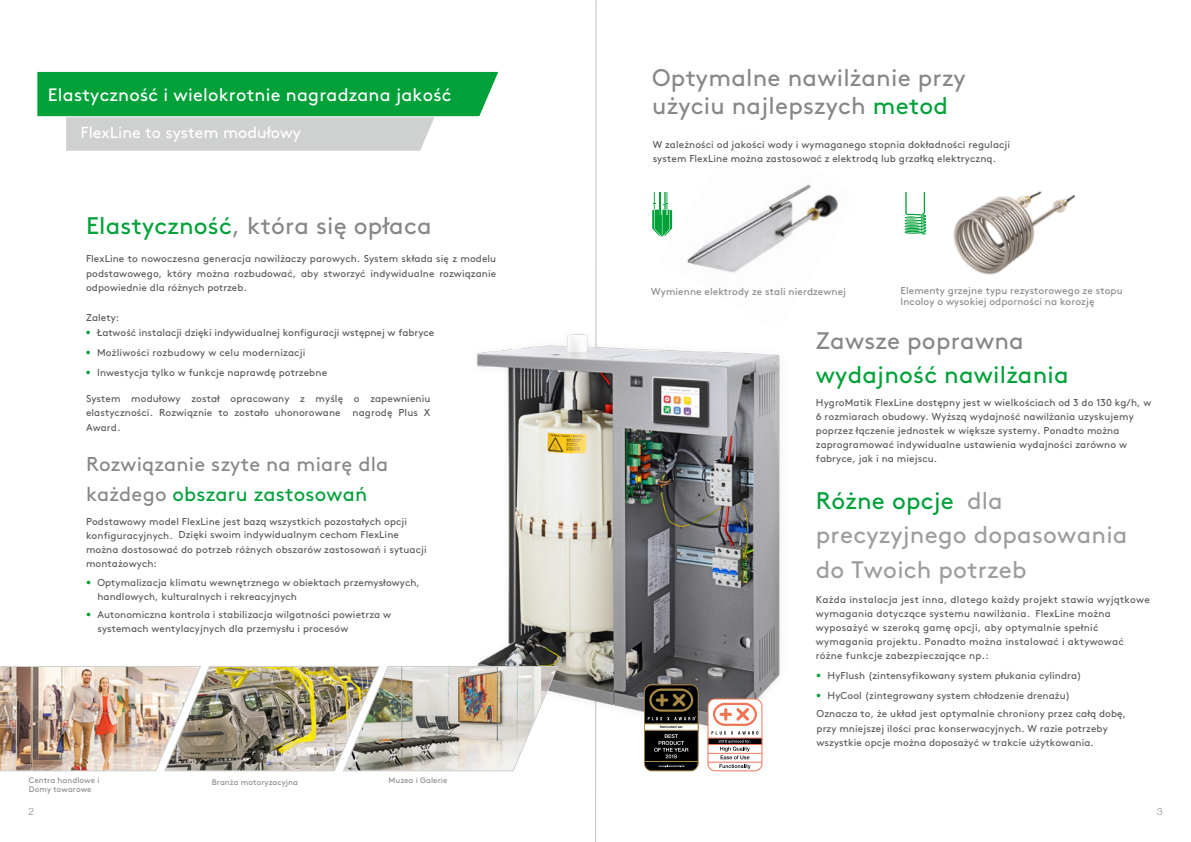
<style>
.page{position:relative;width:1191px;height:842px;background:#fff}
.page>*{position:absolute;margin:0;border:0;box-sizing:border-box;transform-origin:0 0}
.t1{font:24px/28.8px "Swegon Brown";letter-spacing:.01em;color:#878786}
.t2{font:24px/34.8px "Swegon Brown";letter-spacing:.01em;color:#9c9d9d}
.t3{font:24px "Swegon Brown";letter-spacing:.01em;color:#00a139}
.t4{font:20px/30px "Swegon Brown";letter-spacing:.01em;color:#878786}
.t5{font:18px "Swegon Brown";letter-spacing:.015em;color:#fff}
.t6{font:16px "Swegon Brown";color:#fff}
.t7{font:10px/14px "Swegon Brown";letter-spacing:.01em;color:#565656}
.t8{font:10px/14px "Swegon Brown";letter-spacing:.01em;color:#555}
.t9{font:10px/11.4px "Swegon Brown";letter-spacing:.01em;color:#878786}
.t10{font:300 10px "Helvetica Neue";color:#878786}
.t11{font:8px/9px "Swegon Brown";letter-spacing:.01em;color:#878786}
.s1{color:#00a139}
.s2{font-family:"Helvetica Neue";font-weight:300;color:#00a139}
</style>
<div class="page">
<svg style="left:595px;top:0;width:1px;height:842px"></svg>
<img style="left:672px;top:184px;width:166px;height:62px">
<svg style="left:904px;top:192px;width:9px;height:42px"></svg>
<svg style="left:652px;top:192px;width:20px;height:45px"></svg>
<img style="left:913px;top:191px;width:163px;height:84px">
<img style="left:445px;top:246px;width:335px;height:542px">
<svg style="left:644px;top:685px;width:54px;height:86px;background:#342f25"></svg>
<svg style="left:708px;top:699px;width:54px;height:72px"></svg>
<div style="left:708px;top:699px;width:54px;height:72px;border:1px solid #ee7555;border-radius:7px"></div>
<svg style="left:711px;top:703px;width:47px;height:31px"></svg>
<hr style="left:708px;top:753px;width:54px;height:1px;background:#ee7555">
<div style="left:708px;top:738px;width:54px;height:7px;background:#000"></div>
<hr style="left:708px;top:762px;width:54px;height:1px;background:#ee7555">
<svg style="left:718px;top:740px;width:33px;height:29px"></svg>
<img style="left:0;top:666px;width:558px;height:105px">
<svg style="left:36px;top:71px;width:463px;height:80px;background:#65bc84"></svg>
<h3 class="t5" style="left:48px;top:81px;width:405px">Elastyczność i wielokrotnie nagradzana jakość</h3>
<h3 class="t6" style="left:80px;top:120px;width:222px">FlexLine to system modułowy</h3>
<h1 class="t1" style="left:86px;top:209px;width:347px"><span class="s1">Elastyczność</span>, która się opłaca</h1>
<p class="t7" style="left:86px;top:251px;width:412px;line-height:14.3px;text-align:justify">FlexLine to nowoczesna generacja nawilżaczy parowych. System składa się z modelu podstawowego, który można rozbudować, aby stworzyć indywidualne rozwiązanie odpowiednie dla różnych potrzeb.</p>
<p class="t7" style="left:86px;top:310px;width:35px">Zalety:</p>
<p class="t7" style="left:86px;top:325px;width:350px"><span class="s2">•</span> Łatwość instalacji dzięki indywidualnej konfiguracji wstępnej w fabryce</p>
<p class="t7" style="left:86px;top:345px;width:221px"><span class="s2">•</span> Możliwości rozbudowy w celu modernizacji</p>
<p class="t7" style="left:86px;top:364px;width:243px"><span class="s2">•</span> Inwestycja tylko w funkcje naprawdę potrzebne</p>
<p class="t7" style="left:86px;top:391px;width:346px;line-height:13.7px">System modułowy został opracowany z myślę o zapewnieniu elastyczności. Rozwiąznie to zostało uhonorowane nagrodę Plus X</p>
<p class="t7" style="left:86px;top:419px;width:36px">Award.</p>
<h2 class="t4" style="left:86px;top:447px;width:304px">Rozwiązanie szyte na miarę dla każdego <span class="s1">obszaru zastosowań</span></h2>
<p class="t7" style="left:86px;top:514px;width:323px;line-height:13.5px">Podstawowy model FlexLine jest bazą wszystkich pozostałych opcji konfiguracyjnych. Dzięki swoim indywidualnym cechom FlexLine</p>
<p class="t7" style="left:86px;top:542px;width:342px">można dostosować do potrzeb różnych obszarów zastosowań i sytuacji montażowych:</p>
<p class="t7" style="left:97px;top:574px;width:324px;line-height:14.7px;text-indent:-11px"><span class="s2">•</span> Optymalizacja klimatu wewnętrznego w obiektach przemysłowych, handlowych, kulturalnych i rekreacyjnych</p>
<p class="t7" style="left:97px;top:607px;width:295px;text-indent:-11px"><span class="s2">•</span> Autonomiczna kontrola i stabilizacja wilgotności powietrza w systemach wentylacyjnych dla przemysłu i procesów</p>
<p class="t11" style="left:29px;top:775px;width:72px">Centra handlowe i<br>Domy towarowe</p>
<p class="t11" style="left:212px;top:777px;width:88px">Branża motoryzacyjna</p>
<p class="t11" style="left:388px;top:775px;width:60px">Muzea i Galerie</p>
<h1 class="t1" style="left:652px;top:61px;width:315px">Optymalne nawilżanie przy użyciu najlepszych <span class="s1">metod</span></h1>
<p class="t8" style="left:652px;top:137px;width:359px">W zależności od jakości wody i wymaganego stopnia dokładności regulacji system FlexLine można zastosować z elektrodą lub grzałką elektryczną.</p>
<p class="t9" style="left:651px;top:285px;width:196px">Wymienne elektrody ze stali nierdzewnej</p>
<p class="t9" style="left:900px;top:284px;width:224px">Elementy grzejne typu rezystorowego ze stopu<br>Incoloy o wysokiej odporności na korozję</p>
<h1 class="t1" style="left:816px;top:324px;width:209px">Zawsze poprawna</h1>
<h1 class="t3" style="left:816px;top:356px;width:254px">wydajność nawilżania</h1>
<p class="t7" style="left:816px;top:395px;width:337px">HygroMatik FlexLine dostępny jest w wielkościach od 3 do 130 kg/h, w 6 rozmiarach obudowy. Wyższą wydajność nawilżania uzyskujemy poprzez łączenie jednostek w większe systemy. Ponadto można zaprogramować indywidualne ustawienia wydajności zarówno w fabryce, jak i na miejscu.</p>
<h1 class="t2" style="left:816px;top:481px;width:313px"><span class="s1">Różne opcje</span> dla precyzyjnego dopasowania do Twoich potrzeb</h1>
<p class="t7" style="left:816px;top:591px;width:335px">Każda instalacja jest inna, dlatego każdy projekt stawia wyjątkowe wymagania dotyczące systemu nawilżania. FlexLine można wyposażyć w szeroką gamę opcji, aby optymalnie spełnić wymagania projektu. Ponadto można instalować i aktywować różne funkcje zabezpieczające np.:</p>
<p class="t7" style="left:816px;top:668px;width:267px"><span class="s2">•</span> HyFlush (zintensyfikowany system płukania cylindra)</p>
<p class="t7" style="left:816px;top:688px;width:255px"><span class="s2">•</span> HyCool (zintegrowany system chłodzenie drenażu)</p>
<p class="t7" style="left:816px;top:705px;width:311px;line-height:14.3px">Oznacza to, że układ jest optymalnie chroniony przez całą dobę, przy mniejszej ilości prac konserwacyjnych. W razie potrzeby wszystkie opcje można doposażyć w trakcie użytkowania.</p>
<p class="t10" style="left:28px;top:803px;width:7px">2</p>
<p class="t10" style="left:1157px;top:803px;width:7px">3</p>
</div>
